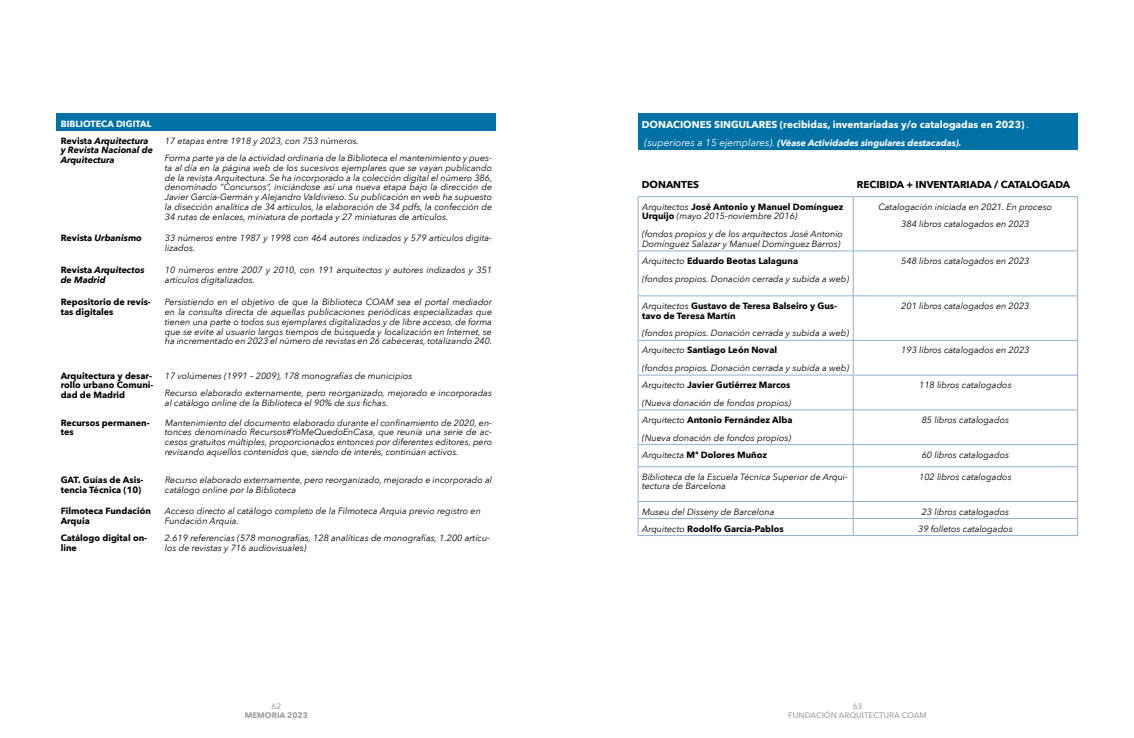
<style>
.page{position:relative;width:1134px;height:738px;background:#fff}
.page>*{position:absolute;margin:0;border:0;box-sizing:border-box;transform-origin:0 0}
.t1{font:700 10px "Avenir Next";color:#fff}
.t2{font:700 10px "Avenir Next";color:#000}
.t3{font:italic 9px/9.7px "Avenir Next";color:#000}
.t4{font:700 9px/9.7px "Avenir Next";color:#000}
.t5{font:italic 700 9px/9.7px "Avenir Next";color:#000}
.t6{font:italic 700 9px "Avenir Next";color:#fff}
.t7{font:700 9px/17px "Avenir Next";color:#fff}
.t8{font:500 8px/9.6px "Avenir Next";color:#9d9d9c;text-align:center}
.t9{font:700 8px "Avenir Next";color:#9d9d9c}
.s1{color:#000}
.s2{font-style:italic;color:#000}
.s3{font-style:normal}
.s4{font-weight:400;font-style:italic}
.s5{font-weight:400;font-size:10px}
.s6{font-weight:700;font-style:normal}
</style>
<div class="page">
<div style="left:57px;top:113px;width:439px;height:17px;background:#0071a4"></div>
<div style="left:638px;top:113px;width:439px;height:37px;background:#0071a4"></div>
<hr style="left:638px;top:196px;width:215px;height:1px;background:#8fb1d2">
<hr style="left:638px;top:197px;width:1px;height:53px;background:#8fb1d2">
<hr style="left:853px;top:196px;width:225px;height:1px;background:#8fb1d2">
<hr style="left:853px;top:197px;width:1px;height:53px;background:#8fb1d2">
<hr style="left:1077px;top:197px;width:1px;height:53px;background:#8fb1d2">
<hr style="left:638px;top:250px;width:215px;height:1px;background:#8fb1d2">
<hr style="left:638px;top:251px;width:1px;height:44px;background:#8fb1d2">
<hr style="left:853px;top:250px;width:225px;height:1px;background:#8fb1d2">
<hr style="left:853px;top:251px;width:1px;height:44px;background:#8fb1d2">
<hr style="left:1077px;top:251px;width:1px;height:44px;background:#8fb1d2">
<hr style="left:638px;top:295px;width:215px;height:1px;background:#8fb1d2">
<hr style="left:638px;top:296px;width:1px;height:44px;background:#8fb1d2">
<hr style="left:853px;top:295px;width:225px;height:1px;background:#8fb1d2">
<hr style="left:853px;top:296px;width:1px;height:44px;background:#8fb1d2">
<hr style="left:1077px;top:296px;width:1px;height:44px;background:#8fb1d2">
<hr style="left:638px;top:340px;width:215px;height:1px;background:#8fb1d2">
<hr style="left:638px;top:340px;width:1px;height:34px;background:#8fb1d2">
<hr style="left:853px;top:340px;width:225px;height:1px;background:#8fb1d2">
<hr style="left:853px;top:340px;width:1px;height:34px;background:#8fb1d2">
<hr style="left:1077px;top:340px;width:1px;height:34px;background:#8fb1d2">
<hr style="left:638px;top:374px;width:215px;height:1px;background:#8fb1d2">
<hr style="left:638px;top:375px;width:1px;height:34px;background:#8fb1d2">
<hr style="left:853px;top:374px;width:225px;height:1px;background:#8fb1d2">
<hr style="left:853px;top:375px;width:1px;height:34px;background:#8fb1d2">
<hr style="left:1077px;top:375px;width:1px;height:34px;background:#8fb1d2">
<hr style="left:638px;top:409px;width:215px;height:1px;background:#8fb1d2">
<hr style="left:638px;top:410px;width:1px;height:34px;background:#8fb1d2">
<hr style="left:853px;top:409px;width:225px;height:1px;background:#8fb1d2">
<hr style="left:853px;top:410px;width:1px;height:34px;background:#8fb1d2">
<hr style="left:1077px;top:410px;width:1px;height:34px;background:#8fb1d2">
<hr style="left:638px;top:444px;width:215px;height:1px;background:#8fb1d2">
<svg style="left:638px;top:445px;width:1px;height:21px"></svg>
<hr style="left:853px;top:444px;width:225px;height:1px;background:#8fb1d2">
<svg style="left:853px;top:444px;width:1px;height:22px"></svg>
<svg style="left:1077px;top:444px;width:1px;height:22px"></svg>
<hr style="left:638px;top:466px;width:215px;height:1px;background:#8fb1d2">
<hr style="left:638px;top:466px;width:1px;height:35px;background:#8fb1d2">
<hr style="left:853px;top:466px;width:225px;height:1px;background:#8fb1d2">
<hr style="left:853px;top:466px;width:1px;height:35px;background:#8fb1d2">
<hr style="left:1077px;top:466px;width:1px;height:35px;background:#8fb1d2">
<hr style="left:638px;top:501px;width:215px;height:1px;background:#8fb1d2">
<hr style="left:853px;top:501px;width:225px;height:1px;background:#8fb1d2">
<hr style="left:638px;top:518px;width:215px;height:1px;background:#8fb1d2">
<svg style="left:638px;top:502px;width:1px;height:33px"></svg>
<hr style="left:853px;top:518px;width:225px;height:1px;background:#8fb1d2">
<svg style="left:853px;top:501px;width:1px;height:34px"></svg>
<svg style="left:1077px;top:501px;width:1px;height:34px"></svg>
<hr style="left:638px;top:535px;width:215px;height:1px;background:#8fb1d2">
<hr style="left:853px;top:535px;width:225px;height:1px;background:#8fb1d2">
<p class="t7" style="left:61px;top:115px;width:92px">BIBLIOTECA DIGITAL<br><span class="s1">Revista</span> <span class="s2">Arquitectura</span></p>
<p class="t5" style="left:61px;top:145px;width:94px">y Revista Nacional de<br>Arquitectura</p>
<p class="t3" style="left:165px;top:131px;width:329px;line-height:17.7px">17 etapas entre 1918 y 2023, con 753 <span class="s3">números</span>.<br>Forma parte ya de la actividad ordinaria de la Biblioteca el mantenimiento y pues-</p>
<p class="t3" style="left:165px;top:162px;width:329px;text-align:justify">ta al día en la página web de los sucesivos ejemplares que se vayan publicando de la revista Arquitectura. Se ha incorporado a la colección digital el número 386, denominado “Concursos”, iniciándose así una nueva etapa bajo la dirección de Javier García-Germán y Alejandro Valdivieso. Su publicación en web ha supuesto la disección analítica de 34 artículos, la elaboración de 34 pdfs, la confección de 34 rutas de enlaces, miniatura de portada y 27 miniaturas de artículos.</p>
<p class="t5" style="left:61px;top:233px;width:83px"><span class="s3">Revista</span> Urbanismo</p>
<p class="t3" style="left:165px;top:232px;width:329px">33 números entre 1987 y 1998 con 464 autores indizados y 579 artículos digita&shy;lizados.</p>
<p class="t5" style="left:61px;top:265px;width:85px"><span class="s3">Revista</span> Arquitectos de Madrid</p>
<p class="t3" style="left:165px;top:264px;width:329px">10 números entre 2007 y 2010, con 191 arquitectos y autores indizados y 351 artículos digitalizados.</p>
<p class="t4" style="left:61px;top:297px;width:92px">Repositorio de revis&shy;tas digitales</p>
<p class="t3" style="left:165px;top:297px;width:329px;text-align:justify">Persistiendo en el objetivo de que la Biblioteca COAM sea el portal mediador en la consulta directa de aquellas publicaciones periódicas especializadas que tienen una parte o todos sus ejemplares digitalizados y de libre acceso, de forma que se evite al usuario largos tiempos de búsqueda y localización en Internet, se ha incrementado en 2023 el número de revistas en 26 cabeceras, totalizando 240.</p>
<p class="t4" style="left:61px;top:370px;width:94px">Arquitectura y desar&shy;rollo urbano Comuni&shy;dad de Madrid</p>
<p class="t3" style="left:165px;top:366px;width:329px;line-height:17.7px">17 volúmenes (1991 – 2009), 178 monografías de municipios<br>Recurso elaborado externamente, pero reorganizado, mejorado e incorporadas</p>
<p class="t3" style="left:165px;top:397px;width:225px">al catálogo online de la Biblioteca el 90% de sus fichas.</p>
<p class="t4" style="left:61px;top:417px;width:90px">Recursos permanen&shy;tes</p>
<p class="t3" style="left:165px;top:417px;width:329px;text-align:justify">Mantenimiento del documento elaborado durante el confinamiento de 2020, en&shy;tonces denominado Recursos#YoMeQuedoEnCasa, que reunía una serie de ac&shy;cesos gratuitos múltiples, proporcionados entonces por diferentes editores, pero revisando aquellos contenidos que, siendo de interés, continúan activos.</p>
<p class="t4" style="left:61px;top:474px;width:84px">GAT. Guías de Asis&shy;tencia Técnica (10)</p>
<p class="t3" style="left:165px;top:474px;width:329px">Recurso elaborado externamente, pero reorganizado, mejorado e incorporado al catálogo online por la Biblioteca</p>
<p class="t4" style="left:61px;top:506px;width:92px">Filmoteca Fundación<br>Arquia</p>
<p class="t3" style="left:165px;top:505px;width:317px">Acceso directo al catálogo completo de la Filmoteca Arquia previo registro en<br>Fundación Arquia.</p>
<p class="t4" style="left:61px;top:532px;width:88px">Catálogo digital on&shy;line</p>
<p class="t3" style="left:165px;top:532px;width:327px">2.619 referencias (578 monografías, 128 analíticas de monografías, 1.200 artícu&shy;los de revistas y 716 audiovisuales)</p>
<p class="t1" style="left:642px;top:115px;width:389px">DONACIONES SINGULARES (recibidas, inventariadas y/o catalogadas en 2023) <span class="s4">.</span></p>
<p class="t6" style="left:644px;top:135px;width:319px"><span class="s5">(superiores a 15 ejemplares).</span> (Véase Actividades singulares destacadas).</p>
<p class="t2" style="left:642px;top:176px;width:59px">DONANTES</p>
<p class="t2" style="left:857px;top:176px;width:215px">RECIBIDA + INVENTARIADA / CATALOGADA</p>
<p class="t3" style="left:642px;top:201px;width:203px">Arquitectos <span class="s6">José Antonio y Manuel Domínguez<br>Urquijo</span> (mayo 2015-noviembre 2016)</p>
<p class="t3" style="left:642px;top:228px;width:202px">(fondos propios y de los arquitectos José Antonio<br>Domínguez Salazar y Manuel Domínguez Barros)</p>
<p class="t3" style="left:879px;top:197px;width:175px;line-height:17.7px;text-align:center">Catalogación iniciada en 2021. En proceso<br>384 libros catalogados en 2023</p>
<p class="t3" style="left:642px;top:251px;width:209px;line-height:17.7px">Arquitecto <span class="s6">Eduardo Beotas Lalaguna<br></span>(fondos propios. Donación cerrada y subida a web)</p>
<p class="t3" style="left:901px;top:255px;width:130px">548 libros catalogados en 2023</p>
<p class="t4" style="left:642px;top:300px;width:196px"><span class="s4">Arquitectos</span> Gustavo de Teresa Balseiro y Gus&shy;tavo de Teresa Martín</p>
<p class="t3" style="left:642px;top:328px;width:209px">(fondos propios. Donación cerrada y subida a web)</p>
<p class="t3" style="left:901px;top:300px;width:130px">201 libros catalogados en 2023</p>
<p class="t3" style="left:642px;top:341px;width:209px;line-height:17.7px">Arquitecto <span class="s6">Santiago León Noval<br></span>(fondos propios. Donación cerrada y subida a web)</p>
<p class="t3" style="left:901px;top:345px;width:130px">193 libros catalogados en 2023</p>
<p class="t3" style="left:642px;top:375px;width:150px;line-height:17.7px">Arquitecto <span class="s6">Javier Gutiérrez Marcos </span>(Nueva donación de fondos propios)</p>
<p class="t3" style="left:919px;top:379px;width:94px">118 libros catalogados</p>
<p class="t3" style="left:642px;top:410px;width:152px;line-height:17.7px">Arquitecto <span class="s6">Antonio Fernández Alba </span>(Nueva donación de fondos propios)</p>
<p class="t3" style="left:922px;top:414px;width:89px">85 libros catalogados</p>
<p class="t4" style="left:642px;top:449px;width:127px"><span class="s4">Arquitecta</span> Mª Dolores Muñoz</p>
<p class="t3" style="left:922px;top:449px;width:89px">60 libros catalogados</p>
<p class="t3" style="left:642px;top:471px;width:207px">Biblioteca de la Escuela Técnica Superior de Arqui&shy;tectura de Barcelona</p>
<p class="t3" style="left:919px;top:471px;width:94px">102 libros catalogados</p>
<p class="t3" style="left:642px;top:505px;width:134px">Museu del Disseny de Barcelona</p>
<p class="t3" style="left:922px;top:505px;width:89px">23 libros catalogados</p>
<p class="t4" style="left:642px;top:523px;width:143px"><span class="s4">Arquitecto</span> Rodolfo García-Pablos</p>
<p class="t3" style="left:918px;top:522px;width:96px">39 folletos catalogados</p>
<p class="t8" style="left:272px;top:700px;width:11px">62</p>
<p class="t9" style="left:245px;top:708px;width:65px">MEMORIA 2023</p>
<p class="t8" style="left:788px;top:700px;width:140px">63<br>FUNDACIÓN ARQUITECTURA COAM</p>
</div>
